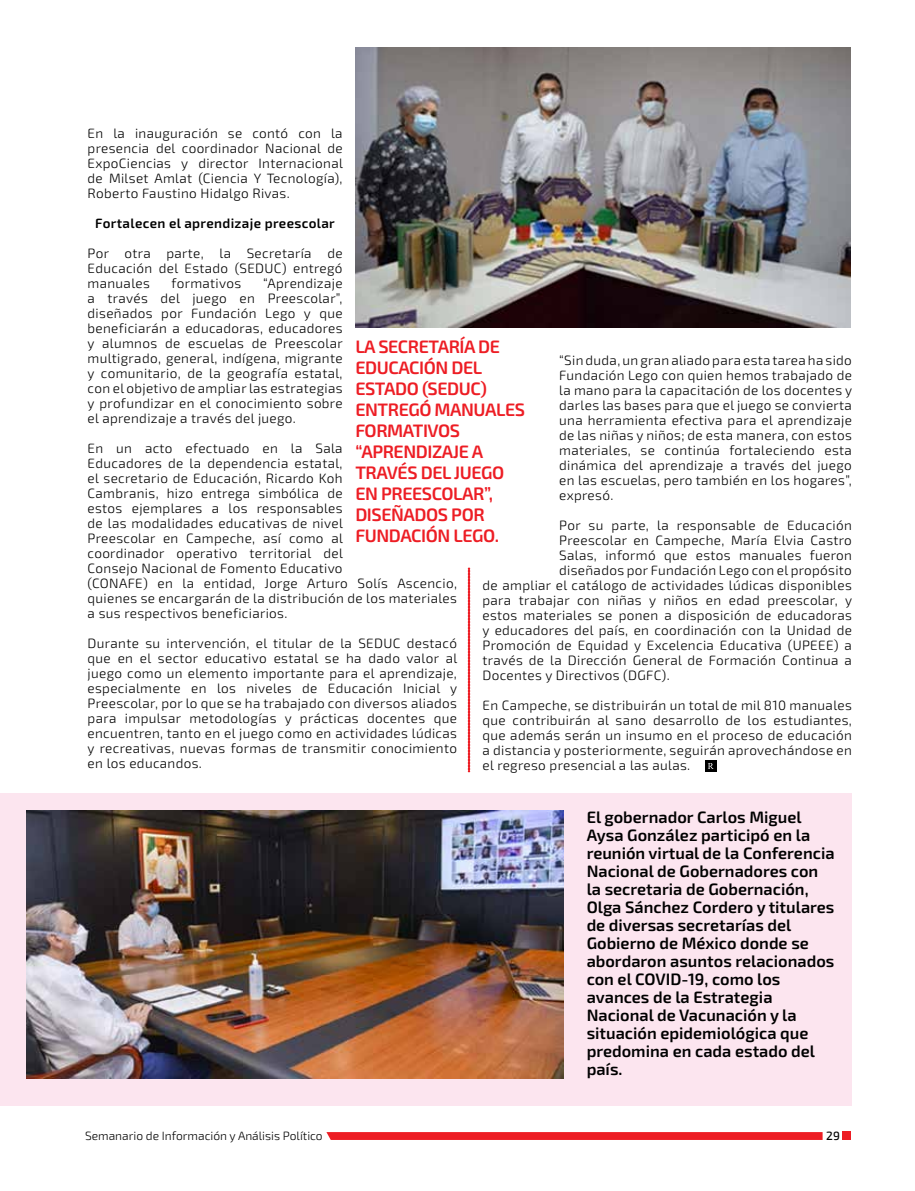
<style>
.page{position:relative;width:915px;height:1191px;background:#fff}
.page>*{position:absolute;margin:0;border:0;box-sizing:border-box;transform-origin:0 0}
.t1{font:600 18px/21px "Exo 2";letter-spacing:-.025em;color:#ed1d24}
.t2{font:600 16.5px/18px "Exo 2";color:#000}
.t3{font:300 13.5px/15px "Exo 2";letter-spacing:.025em;color:#000;text-align:justify}
.t4{font:600 13.5px "Exo 2";letter-spacing:.025em;color:#000}
.t5{font:300 12px "Exo 2";color:#000}
.t6{font:500 12px "Exo 2";color:#000}
</style>
<div class="page">
<div style="left:0;top:793px;width:850px;height:313px;background:#fce5ef"></div>
<div style="left:842px;top:1131px;width:8px;height:9px;background:#ed1d24"></div>
<svg style="left:326px;top:1132px;width:496px;height:8px;background:#ed2128"></svg>
<div style="left:704px;top:760px;width:12px;height:12px;background:#000"></div>
<svg style="left:708px;top:763px;width:5px;height:6px"></svg>
<svg style="left:468px;top:568px;width:1px;height:204px"></svg>
<img style="left:27px;top:811px;width:536px;height:267px">
<img style="left:355px;top:48px;width:495px;height:279px">
<p class="t3" style="left:88px;top:126px;width:257px">En la inauguración se contó con la presencia del coordinador Nacional de ExpoCiencias y director Internacional de Milset Amlat (Ciencia Y Tecnología), Roberto Faustino Hidalgo Rivas.</p>
<p class="t4" style="left:95px;top:215px;width:241px">Fortalecen el aprendizaje preescolar</p>
<p class="t3" style="left:88px;top:246px;width:256px">Por otra parte, la Secretaría de Educación del Estado (SEDUC) entregó manuales</p>
<p class="t3" style="left:88px;top:276px;width:257px;text-indent:175px">“Aprendizaje a través del juego en Preescolar”, diseñados por Fundación Lego y que beneficiarán a educadoras, educadores y alumnos de escuelas de Preescolar multigrado, general, indígena, migrante y comunitario, de la geografía estatal, con el objetivo de ampliar las estrategias y profundizar en el conocimiento sobre el aprendizaje a través del juego.</p>
<p class="t3" style="left:88px;top:441px;width:371px;text-align:left">En un acto efectuado en la Sala<br>Educadores de la dependencia estatal,<br>el secretario de Educación, Ricardo Koh<br>Cambranis, hizo entrega simbólica de<br>estos ejemplares a los responsables<br>de las modalidades educativas de nivel<br>Preescolar en Campeche, así como al<br>coordinador operativo territorial del<br>Consejo Nacional de Fomento Educativo<br>(CONAFE) en la entidad, Jorge Arturo Solís Ascencio, quienes se encargarán de la distribución de los materiales a sus respectivos beneficiarios.</p>
<p class="t3" style="left:88px;top:636px;width:371px">Durante su intervención, el titular de la SEDUC destacó que en el sector educativo estatal se ha dado valor al juego como un elemento importante para el aprendizaje, especialmente en los niveles de Educación Inicial y Preescolar, por lo que se ha trabajado con diversos aliados para impulsar metodologías y prácticas docentes que encuentren, tanto en el juego como en actividades lúdicas y recreativas, nuevas formas de transmitir conocimiento en los educandos.</p>
<p class="t3" style="left:171px;top:276px;width:71px">formativos</p>
<h1 class="t1" style="left:355px;top:336px;width:171px">LA SECRETARÍA DE<br>EDUCACIÓN DEL<br>ESTADO (SEDUC)<br>ENTREGÓ MANUALES<br>FORMATIVOS “APRENDIZAJE A<br>TRAVÉS DEL JUEGO<br>EN PREESCOLAR”,<br>DISEÑADOS POR<br>FUNDACIÓN LEGO.</h1>
<p class="t3" style="left:559px;top:353px;width:294px">“Sin duda, un gran aliado para esta tarea ha sido Fundación Lego con quien hemos trabajado de la mano para la capacitación de los docentes y darles las bases para que el juego se convierta una herramienta efectiva para el aprendizaje de las niñas y niños; de esta manera, con estos materiales, se continúa fortaleciendo esta dinámica del aprendizaje a través del juego en las escuelas, pero también en los hogares”, expresó.</p>
<p class="t3" style="left:559px;top:518px;width:294px">Por su parte, la responsable de Educación</p>
<p class="t3" style="left:559px;top:533px;width:294px">Preescolar en Campeche, María Elvia Castro</p>
<p class="t3" style="left:559px;top:548px;width:294px">Salas, informó que estos manuales fueron</p>
<p class="t3" style="left:559px;top:563px;width:294px">diseñados por Fundación Lego con el propósito</p>
<p class="t3" style="left:482px;top:578px;width:371px">de ampliar el catálogo de actividades lúdicas disponibles</p>
<p class="t3" style="left:482px;top:593px;width:371px">para trabajar con niñas y niños en edad preescolar, y</p>
<p class="t3" style="left:482px;top:608px;width:371px">estos materiales se ponen a disposición de educadoras</p>
<p class="t3" style="left:482px;top:623px;width:371px">y educadores del país, en coordinación con la Unidad de</p>
<p class="t3" style="left:482px;top:638px;width:371px">Promoción de Equidad y Excelencia Educativa (UPEEE) a</p>
<p class="t3" style="left:482px;top:653px;width:371px">través de la Dirección General de Formación Continua a</p>
<p class="t3" style="left:482px;top:668px;width:189px">Docentes y Directivos (DGFC).</p>
<p class="t3" style="left:482px;top:698px;width:371px">En Campeche, se distribuirán un total de mil 810 manuales que contribuirán al sano desarrollo de los estudiantes, que además serán un insumo en el proceso de educación a distancia y posteriormente, seguirán aprovechándose en el regreso presencial a las aulas.</p>
<p class="t2" style="left:586px;top:808px;width:249px">El gobernador Carlos Miguel<br>Aysa González participó en la reunión virtual de la Conferencia<br>Nacional de Gobernadores con la secretaria de Gobernación,<br>Olga Sánchez Cordero y titulares de diversas secretarías del<br>Gobierno de México donde se abordaron asuntos relacionados con el COVID-19, como los avances de la Estrategia<br>Nacional de Vacunación y la situación epidemiológica que predomina en cada estado del país.</p>
<p class="t5" style="left:85px;top:1128px;width:239px">Semanario de Información y Análisis Político</p>
<p class="t6" style="left:826px;top:1128px;width:15px">29</p>
</div>
